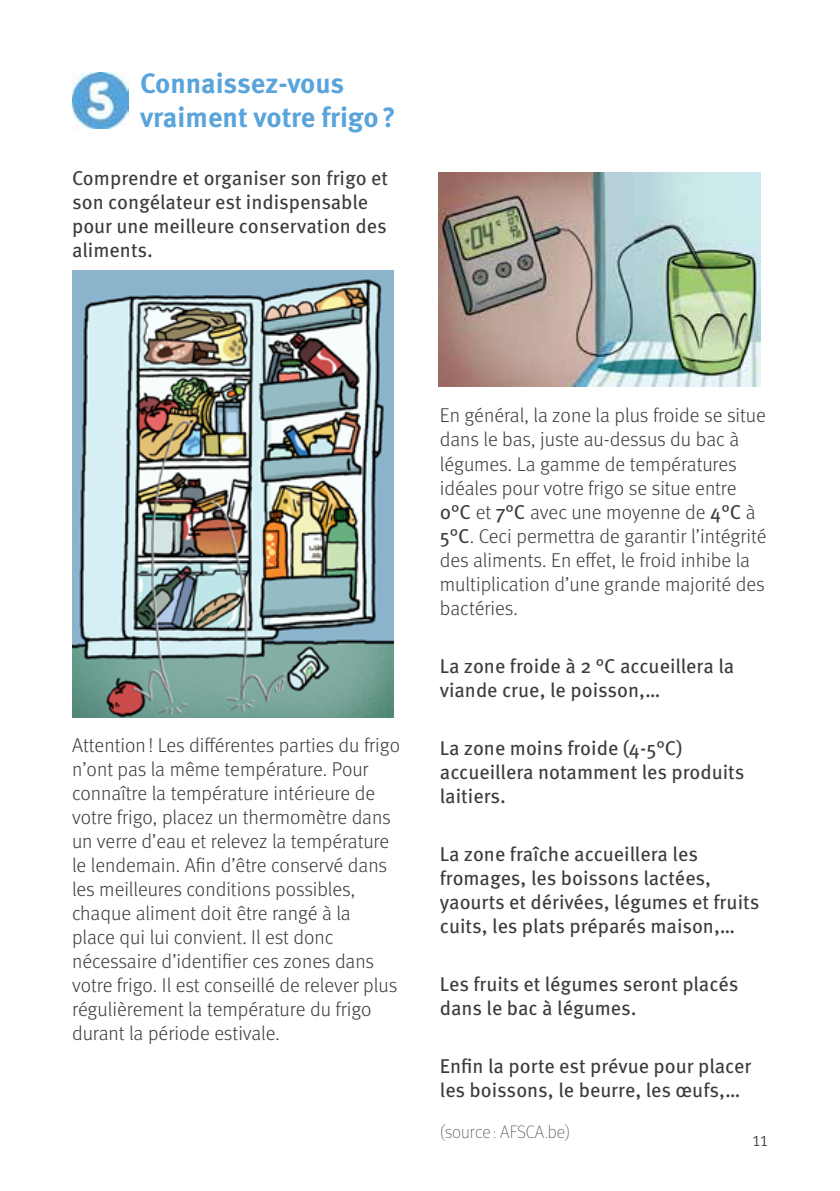
<style>
.page{position:relative;width:840px;height:1191px;background:#fff}
.page>*{position:absolute;margin:0;border:0;box-sizing:border-box;transform-origin:0 0}
.t1{font:700 28px/33.6px "Meta OT";letter-spacing:-.005em;color:#59a4db}
.t2{font:300 20px/24px "Meta OT";color:#3c3c3b}
.t3{font:20px/24px "Meta OT";color:#3c3c3b}
.t4{font:100 18px "Meta OT";color:#3c3c3b}
.s1{font-weight:400}
</style>
<div class="page">
<img style="left:72px;top:72px;width:57px;height:57px">
<img style="left:72px;top:270px;width:322px;height:447px">
<img style="left:438px;top:172px;width:322px;height:214px">
<h1 class="t1" style="left:140px;top:67px;width:257px">Connaissez-vous vraiment votre frigo?</h1>
<p class="t3" style="left:72px;top:166px;width:317px">Comprendre et organiser son frigo et son congélateur est indispensable pour une meilleure conservation des aliments.</p>
<p class="t2" style="left:72px;top:734px;width:329px">Attention! Les différentes parties du frigo n’ont pas la même température. Pour connaître la température intérieure de votre frigo, placez un thermomètre dans un verre d’eau et relevez la température le lendemain. Afin d’être conservé dans les meilleures conditions possibles, chaque aliment doit être rangé à la<br>place qui lui convient. Il est donc nécessaire d’identifier ces zones dans votre frigo. Il est conseillé de relever plus régulièrement la température du frigo durant la période estivale.</p>
<p class="t2" style="left:439px;top:404px;width:328px">En général, la zone la plus froide se situe dans le bas, juste au-dessus du bac à légumes. La gamme de températures idéales pour votre frigo se situe entre <span class="s1">0°C</span> et <span class="s1">7°C</span> avec une moyenne de <span class="s1">4°C</span> à <span class="s1">5°C</span>. Ceci permettra de garantir l’intégrité des aliments. En effet, le froid inhibe la multiplication d’une grande majorité des bactéries.</p>
<p class="t3" style="left:439px;top:654px;width:296px">La zone froide à 2 °C accueillera la viande crue, le poisson,…</p>
<p class="t3" style="left:439px;top:736px;width:306px">La zone moins froide (4-5°C) accueillera notamment les produits laitiers.</p>
<p class="t3" style="left:439px;top:842px;width:321px">La zone fraîche accueillera les fromages, les boissons lactées, yaourts et dérivées, légumes et fruits cuits, les plats préparés maison,…</p>
<p class="t3" style="left:439px;top:972px;width:300px">Les fruits et légumes seront placés dans le bac à légumes.</p>
<p class="t3" style="left:439px;top:1054px;width:313px">Enfin la porte est prévue pour placer les boissons, le beurre, les œufs,…</p>
<p class="t4" style="left:439px;top:1121px;width:132px">(source : AFSCA.be)</p>
<p class="t2" style="left:752px;top:1127px;width:17px">11</p>
</div>
